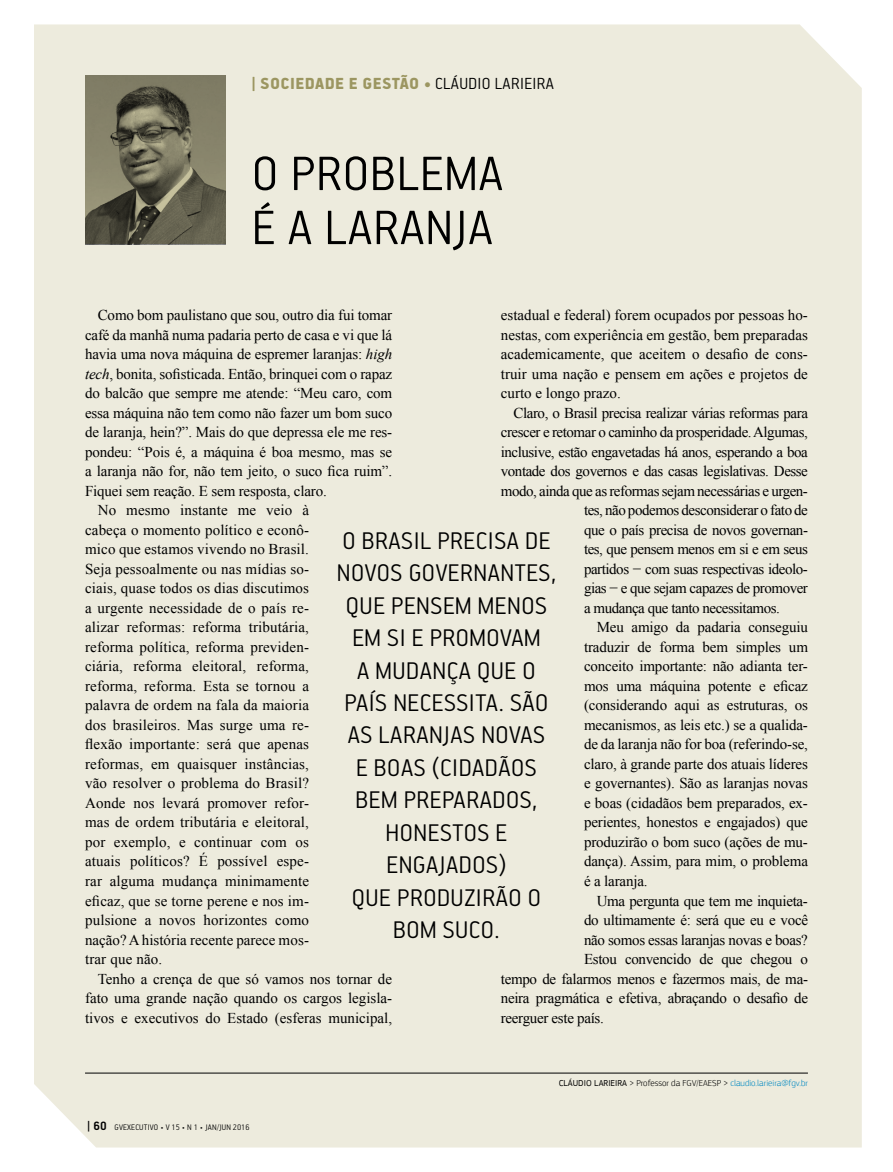
<style>
.page{position:relative;width:893px;height:1172px;background:#fff}
.page>*{position:absolute;margin:0;border:0;box-sizing:border-box;transform-origin:0 0}
.t1{font:300 54px/54px "PF Handbook Pro";letter-spacing:.02em;color:#000}
.t2{font:300 27px/32.4px "PF Handbook Pro";letter-spacing:.02em;color:#000;text-align:center}
.t3{font:900 18px "PF Handbook Pro";letter-spacing:.02em;color:#9c9661}
.t4{font:15px/19.5px "Times New Roman";letter-spacing:-.01em;color:#000;text-align:justify}
.t5{font:15px "Times New Roman";letter-spacing:.01em;color:#000}
.t6{font:15px "Times New Roman";letter-spacing:-.03em;color:#000}
.t7{font:300 9px "PF Square Sans Pro";color:#0088c2}
.t8{font:300 9px "PF Handbook Pro";letter-spacing:.02em;color:#000}
.s1{font-weight:300;color:#000}
.s2{font-style:italic}
.s3{font-weight:700;font-size:13.5px}
.s4{font-weight:400;color:#000}
.s5{color:#000}
</style>
<div class="page">
<div style="left:34px;top:24px;width:828px;height:1123px;background:#edebdd"></div>
<hr style="left:85px;top:1072px;width:723px;height:1px;background:#000">
<svg style="left:85px;top:75px;width:141px;height:169px;background:#6e6b57"></svg>
<p class="t3" style="left:251px;top:73px;width:304px">| SOCIEDADE E GESTÃO • <span class="s1">CLÁUDIO LARIEIRA</span></p>
<h1 class="t1" style="left:252px;top:144px;width:253px">O PROBLEMA<br>É A LARANJA</h1>
<p class="t4" style="left:501px;top:305px;width:309px">estadual e federal) forem ocupados por pessoas ho&shy;nestas, com experiência em gestão, bem preparadas academicamente, que aceitem o desafio de cons&shy;truir uma nação e pensem em ações e projetos de curto e longo prazo.</p>
<p class="t6" style="left:514px;top:402px;width:296px">Claro, o Brasil precisa realizar várias reformas para</p>
<p class="t6" style="left:501px;top:422px;width:309px">crescer e retomar o caminho da prosperidade. Algumas,</p>
<p class="t6" style="left:501px;top:441px;width:309px">inclusive, estão engavetadas há anos, esperando a boa</p>
<p class="t6" style="left:501px;top:461px;width:309px">vontade dos governos e das casas legislativas. Desse</p>
<p class="t6" style="left:501px;top:480px;width:309px">modo, ainda que as reformas sejam necessárias e urgen-</p>
<p class="t6" style="left:584px;top:500px;width:225px">tes, não podemos desconsiderar o fato de</p>
<p class="t6" style="left:584px;top:519px;width:225px">que o país precisa de novos governan-</p>
<p class="t6" style="left:584px;top:539px;width:225px">tes, que pensem menos em si e em seus</p>
<p class="t6" style="left:584px;top:558px;width:225px">partidos − com suas respectivas ideolo-</p>
<p class="t6" style="left:584px;top:578px;width:225px">gias − e que sejam capazes de promover</p>
<p class="t6" style="left:584px;top:597px;width:197px">a mudança que tanto necessitamos.</p>
<p class="t4" style="left:597px;top:617px;width:213px">Meu amigo da padaria conseguiu</p>
<p class="t4" style="left:584px;top:637px;width:225px">traduzir de forma bem simples um</p>
<p class="t4" style="left:584px;top:656px;width:225px">conceito importante: não adianta ter-</p>
<p class="t4" style="left:584px;top:676px;width:225px">mos uma máquina potente e eficaz</p>
<p class="t4" style="left:584px;top:695px;width:225px">(considerando aqui as estruturas, os</p>
<p class="t4" style="left:584px;top:715px;width:225px">mecanismos, as leis etc.) se a qualida-</p>
<p class="t4" style="left:584px;top:734px;width:225px">de da laranja não for boa (referindo-se,</p>
<p class="t4" style="left:584px;top:754px;width:225px">claro, à grande parte dos atuais líderes</p>
<p class="t4" style="left:584px;top:773px;width:225px">e governantes). São as laranjas novas</p>
<p class="t4" style="left:584px;top:793px;width:225px">e boas (cidadãos bem preparados, ex-</p>
<p class="t4" style="left:584px;top:812px;width:225px">perientes, honestos e engajados) que</p>
<p class="t4" style="left:584px;top:832px;width:225px">produzirão o bom suco (ações de mu-</p>
<p class="t4" style="left:584px;top:851px;width:225px">dança). Assim, para mim, o problema</p>
<p class="t4" style="left:584px;top:871px;width:65px">é a laranja.</p>
<p class="t4" style="left:597px;top:890px;width:213px">Uma pergunta que tem me inquieta-</p>
<p class="t4" style="left:584px;top:910px;width:226px">do ultimamente é: será que eu e você</p>
<p class="t4" style="left:584px;top:929px;width:225px">não somos essas laranjas novas e boas?</p>
<p class="t4" style="left:584px;top:949px;width:225px">Estou convencido de que chegou o</p>
<p class="t4" style="left:501px;top:968px;width:309px">tempo de falarmos menos e fazermos mais, de ma-</p>
<p class="t4" style="left:501px;top:988px;width:309px">neira pragmática e efetiva, abraçando o desafio de</p>
<p class="t4" style="left:501px;top:1007px;width:105px">reerguer este país.</p>
<p class="t4" style="left:98px;top:305px;width:296px">Como bom paulistano que sou, outro dia fui tomar</p>
<p class="t4" style="left:85px;top:325px;width:309px">café da manhã numa padaria perto de casa e vi que lá</p>
<p class="t4" style="left:85px;top:344px;width:309px">havia uma nova máquina de espremer laranjas: <span class="s2">high</span></p>
<p class="t4" style="left:85px;top:364px;width:309px"><span class="s2">tech</span>, bonita, sofisticada. Então, brinquei com o rapaz</p>
<p class="t4" style="left:85px;top:383px;width:309px">do balcão que sempre me atende: “Meu caro, com</p>
<p class="t4" style="left:85px;top:403px;width:309px">essa máquina não tem como não fazer um bom suco</p>
<p class="t4" style="left:85px;top:422px;width:309px">de laranja, hein?”. Mais do que depressa ele me res-</p>
<p class="t4" style="left:85px;top:442px;width:309px">pondeu: “Pois é, a máquina é boa mesmo, mas se</p>
<p class="t4" style="left:85px;top:461px;width:309px">a laranja não for, não tem jeito, o suco fica ruim”.</p>
<p class="t4" style="left:85px;top:481px;width:243px">Fiquei sem reação. E sem resposta, claro.</p>
<p class="t5" style="left:98px;top:500px;width:213px">No mesmo instante me veio à</p>
<p class="t5" style="left:85px;top:519px;width:226px">cabeça o momento político e econô-</p>
<p class="t5" style="left:85px;top:539px;width:225px">mico que estamos vivendo no Brasil.</p>
<p class="t5" style="left:85px;top:558px;width:225px">Seja pessoalmente ou nas mídias so-</p>
<p class="t5" style="left:85px;top:578px;width:225px">ciais, quase todos os dias discutimos</p>
<p class="t5" style="left:85px;top:597px;width:225px">a urgente necessidade de o país re-</p>
<p class="t5" style="left:85px;top:617px;width:225px">alizar reformas: reforma tributária,</p>
<p class="t5" style="left:85px;top:636px;width:225px">reforma política, reforma previden-</p>
<p class="t5" style="left:85px;top:656px;width:225px">ciária, reforma eleitoral, reforma,</p>
<p class="t5" style="left:85px;top:675px;width:225px">reforma, reforma. Esta se tornou a</p>
<p class="t5" style="left:85px;top:695px;width:226px">palavra de ordem na fala da maioria</p>
<p class="t5" style="left:85px;top:714px;width:225px">dos brasileiros. Mas surge uma re-</p>
<p class="t5" style="left:85px;top:734px;width:225px">flexão importante: será que apenas</p>
<p class="t5" style="left:85px;top:753px;width:225px">reformas, em quaisquer instâncias,</p>
<p class="t5" style="left:85px;top:773px;width:225px">vão resolver o problema do Brasil?</p>
<p class="t5" style="left:85px;top:792px;width:225px">Aonde nos levará promover refor-</p>
<p class="t5" style="left:85px;top:812px;width:225px">mas de ordem tributária e eleitoral,</p>
<p class="t5" style="left:85px;top:831px;width:225px">por exemplo, e continuar com os</p>
<p class="t5" style="left:85px;top:851px;width:225px">atuais políticos? É possível espe-</p>
<p class="t5" style="left:85px;top:870px;width:225px">rar alguma mudança minimamente</p>
<p class="t5" style="left:85px;top:890px;width:225px">eficaz, que se torne perene e nos im-</p>
<p class="t5" style="left:85px;top:909px;width:225px">pulsione a novos horizontes como</p>
<p class="t4" style="left:85px;top:929px;width:225px">nação? A história recente parece mos-</p>
<p class="t5" style="left:85px;top:948px;width:79px">trar que não.</p>
<p class="t4" style="left:98px;top:968px;width:296px">Tenho a crença de que só vamos nos tornar de</p>
<p class="t4" style="left:85px;top:988px;width:309px">fato uma grande nação quando os cargos legisla-</p>
<p class="t4" style="left:85px;top:1007px;width:309px">tivos e executivos do Estado (esferas municipal,</p>
<h2 class="t2" style="left:337px;top:523px;width:221px">O BRASIL PRECISA DE<br>NOVOS GOVERNANTES,<br>QUE PENSEM MENOS<br>EM SI E PROMOVAM<br>A MUDANÇA QUE O<br>PAÍS NECESSITA. SÃO<br>AS LARANJAS NOVAS<br>E BOAS (CIDADÃOS<br>BEM PREPARADOS,<br>HONESTOS E<br>ENGAJADOS)<br>QUE PRODUZIRÃO O<br>BOM SUCO.</h2>
<p class="t8" style="left:87px;top:1121px;width:164px"><span class="s3">| 60</span> GVEXECUTIVO • V 15 • N 1 • JAN/JUN 2016</p>
<p class="t7" style="left:559px;top:1077px;width:251px"><span class="s4">CLÁUDIO LARIEIRA</span> <span class="s5">&gt; Professor da FGV/EAESP &gt;</span> claudio.larieira@fgv.br</p>
</div>
